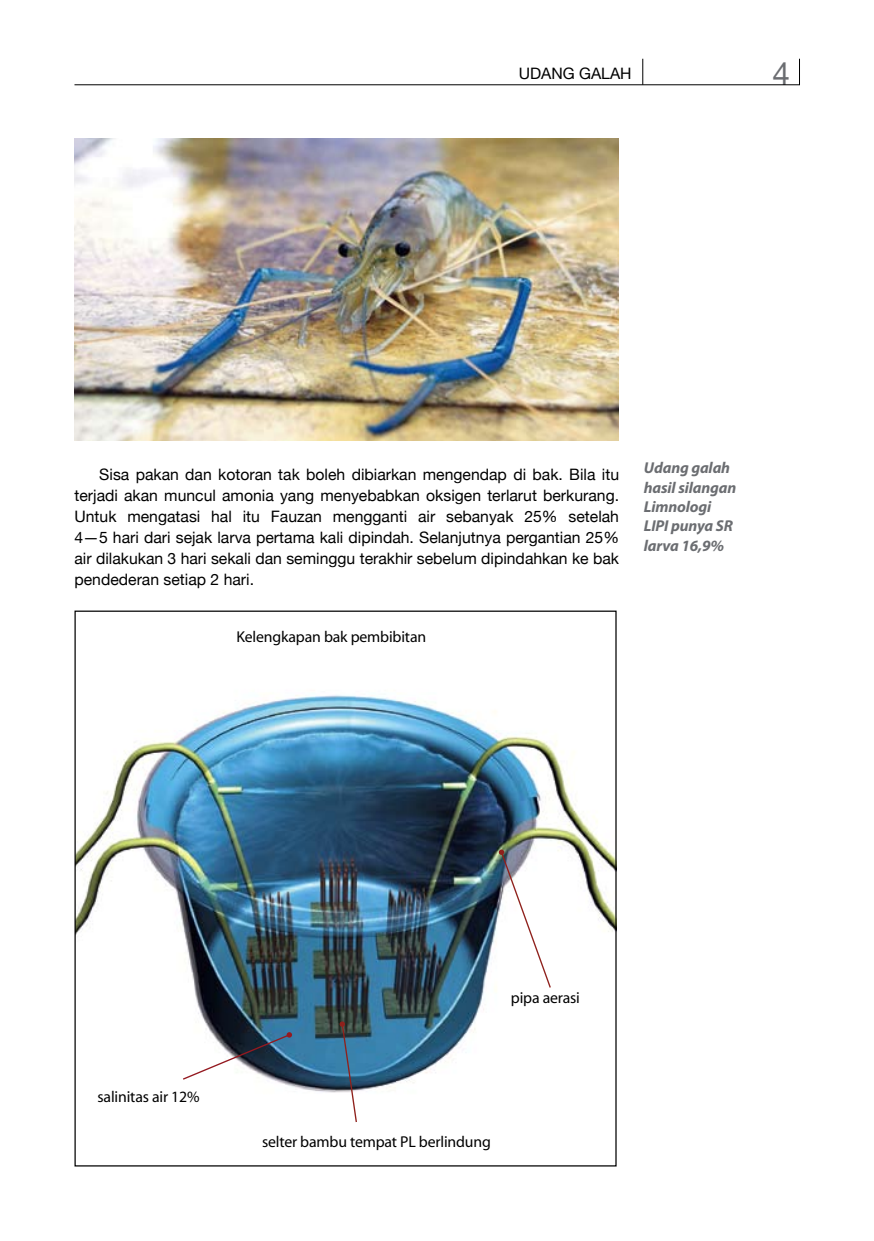
<style>
.page{position:relative;width:874px;height:1241px;background:#fff}
.page>*{position:absolute;margin:0;border:0;box-sizing:border-box;transform-origin:0 0}
.t1{font:31.5px "Helvetica Neue";color:#6b6d71}
.t2{font:15.75px/21px "Helvetica Neue";color:#000;text-align:justify}
.t3{font:15.75px "Myriad";letter-spacing:-.01em;color:#000}
.t4{font:italic 700 15.75px/19.2px "Myriad Pro";letter-spacing:-.01em;color:#6b6d71}
.t5{font:15.75px "Helvetica Neue";color:#000}
</style>
<div class="page">
<svg style="left:74px;top:58px;width:726px;height:28px"></svg>
<img style="left:76px;top:694px;width:538px;height:399px">
<svg style="left:498px;top:849px;width:53px;height:140px"></svg>
<svg style="left:339px;top:1021px;width:18px;height:101px"></svg>
<svg style="left:181px;top:1031px;width:111px;height:49px"></svg>
<img style="left:74px;top:139px;width:544px;height:301px">
<p class="t5" style="left:518px;top:64px;width:114px">UDANG GALAH</p>
<h1 class="t1" style="left:772px;top:54px;width:19px">4</h1>
<p class="t2" style="left:74px;top:463px;width:546px;text-indent:25px">Sisa pakan dan kotoran tak boleh dibiarkan mengendap di bak. Bila itu terjadi akan muncul amonia yang menyebabkan oksigen terlarut berkurang.<br>Untuk mengatasi hal itu Fauzan mengganti air sebanyak 25% setelah 4—5 hari dari sejak larva pertama kali dipindah. Selanjutnya pergantian 25% air dilakukan 3 hari sekali dan seminggu terakhir sebelum dipindahkan ke bak pendederan setiap 2 hari.</p>
<p class="t3" style="left:236px;top:629px;width:191px">Kelengkapan bak pembibitan</p>
<p class="t4" style="left:643px;top:458px;width:94px">Udang galah hasil silangan<br>Limnologi<br>LIPI punya SR larva 16,9%</p>
<p class="t3" style="left:97px;top:1088px;width:103px">salinitas air 12%</p>
<p class="t3" style="left:510px;top:989px;width:71px">pipa aerasi</p>
<p class="t3" style="left:262px;top:1133px;width:230px">selter bambu tempat PL berlindung</p>
</div>
